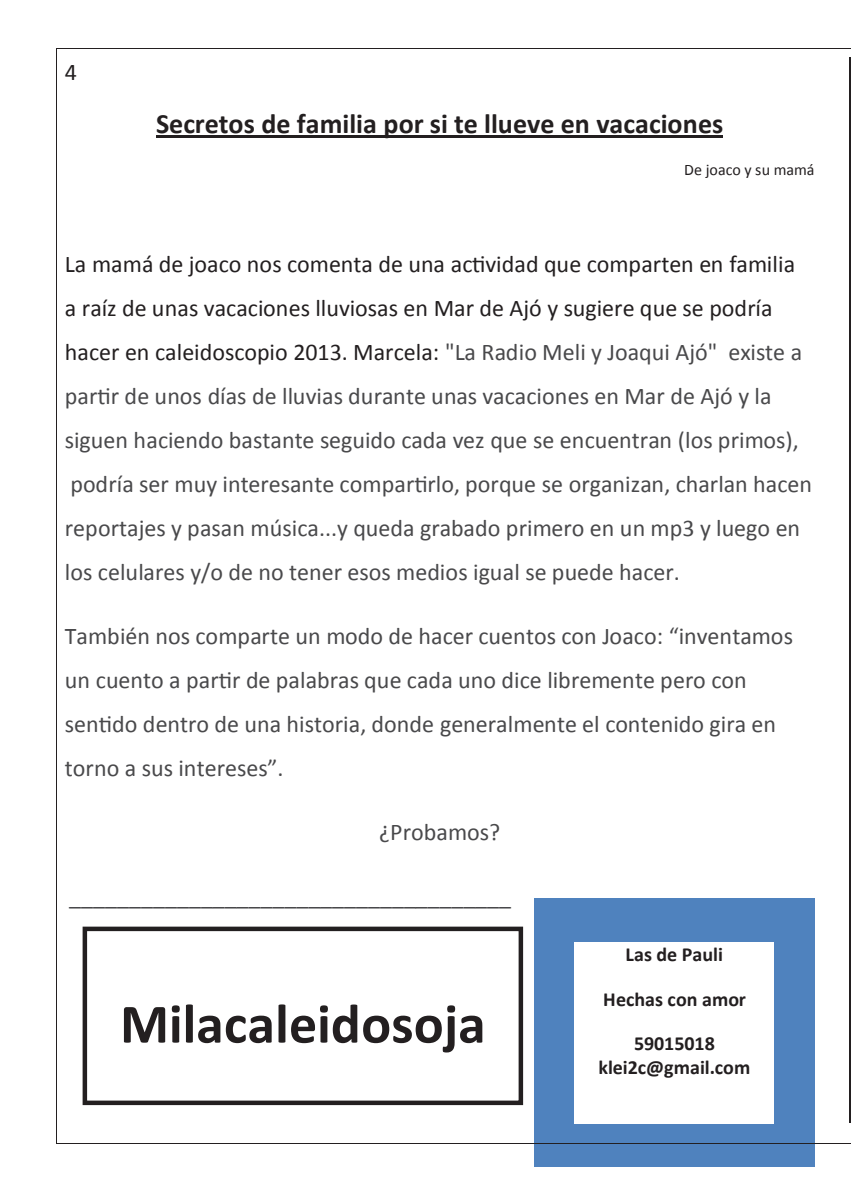
<style>
.page{position:relative;width:851px;height:1191px;background:#fff}
.page>*{position:absolute;margin:0;border:0;box-sizing:border-box;transform-origin:0 0}
.t1{font:700 56px "Calibri";color:#231f20}
.t2{font:700 28px "Calibri";color:#231f20}
.t3{font:24px/44px "Calibri";color:#49494b}
.t4{font:24px "Calibri";color:#231f20}
.t5{font:700 20px/24px "Calibri";color:#231f20;text-align:center}
.t6{font:16px "Calibri";color:#231f20}
.s1{color:#231f20}
</style>
<div class="page">
<hr style="left:156px;top:135px;width:566px;height:3px;background:#231f20">
<hr style="left:849px;top:57px;width:1px;height:1065px;background:#231f20">
<div style="left:83px;top:926px;width:440px;height:179px;background:#fff;border:4px solid #231f20"></div>
<div style="left:534px;top:899px;width:280px;height:268px;background:#4f82be"></div>
<div style="left:574px;top:942px;width:200px;height:44px;background:#fff"></div>
<div style="left:574px;top:986px;width:200px;height:45px;background:#fff"></div>
<div style="left:574px;top:1031px;width:200px;height:24px;background:#fff"></div>
<div style="left:574px;top:1055px;width:200px;height:68px;background:#fff"></div>
<hr style="left:57px;top:49px;width:793px;height:1px;background:#231f20">
<hr style="left:56px;top:49px;width:1px;height:1094px;background:#231f20">
<hr style="left:57px;top:1143px;width:793px;height:1px;background:#231f20">
<p class="t4" style="left:65px;top:57px;width:14px">4</p>
<p class="t2" style="left:156px;top:106px;width:568px">Secretos de familia por si te llueve en vacaciones</p>
<p class="t6" style="left:684px;top:160px;width:132px">De joaco y su mamá</p>
<p class="t3" style="left:65px;top:242px;width:748px"><span class="s1">La mamá de joaco nos comenta de una actividad que comparten en familia a raíz de unas vacaciones lluviosas en Mar de Ajó y sugiere que se podría hacer en caleidoscopio 2013. Marcela:</span> "La Radio Meli y Joaqui Ajó" existe a partir de unos días de lluvias durante unas vacaciones en Mar de Ajó y la siguen haciendo bastante seguido cada vez que se encuentran (los primos), podría ser muy interesante compartirlo, porque se organizan, charlan hacen reportajes y pasan música...y queda grabado primero en un mp3 y luego en los celulares y/o de no tener esos medios igual se puede hacer.</p>
<p class="t3" style="left:65px;top:613px;width:729px">También nos comparte un modo de hacer cuentos con Joaco: “inventamos un cuento a partir de palabras que cada uno dice libremente pero con sentido dentro de una historia, donde generalmente el contenido gira en torno a sus intereses”.</p>
<p class="t3" style="left:379px;top:809px;width:122px">¿Probamos?</p>
<p class="t3" style="left:69px;top:873px;width:443px">_____________________________________</p>
<h1 class="t1" style="left:120px;top:988px;width:367px">Milacaleidosoja</h1>
<p class="t5" style="left:625px;top:942px;width:99px">Las de Pauli</p>
<p class="t5" style="left:603px;top:987px;width:144px">Hechas con amor</p>
<p class="t5" style="left:598px;top:1031px;width:153px">59015018 klei2c@gmail.com</p>
</div>
